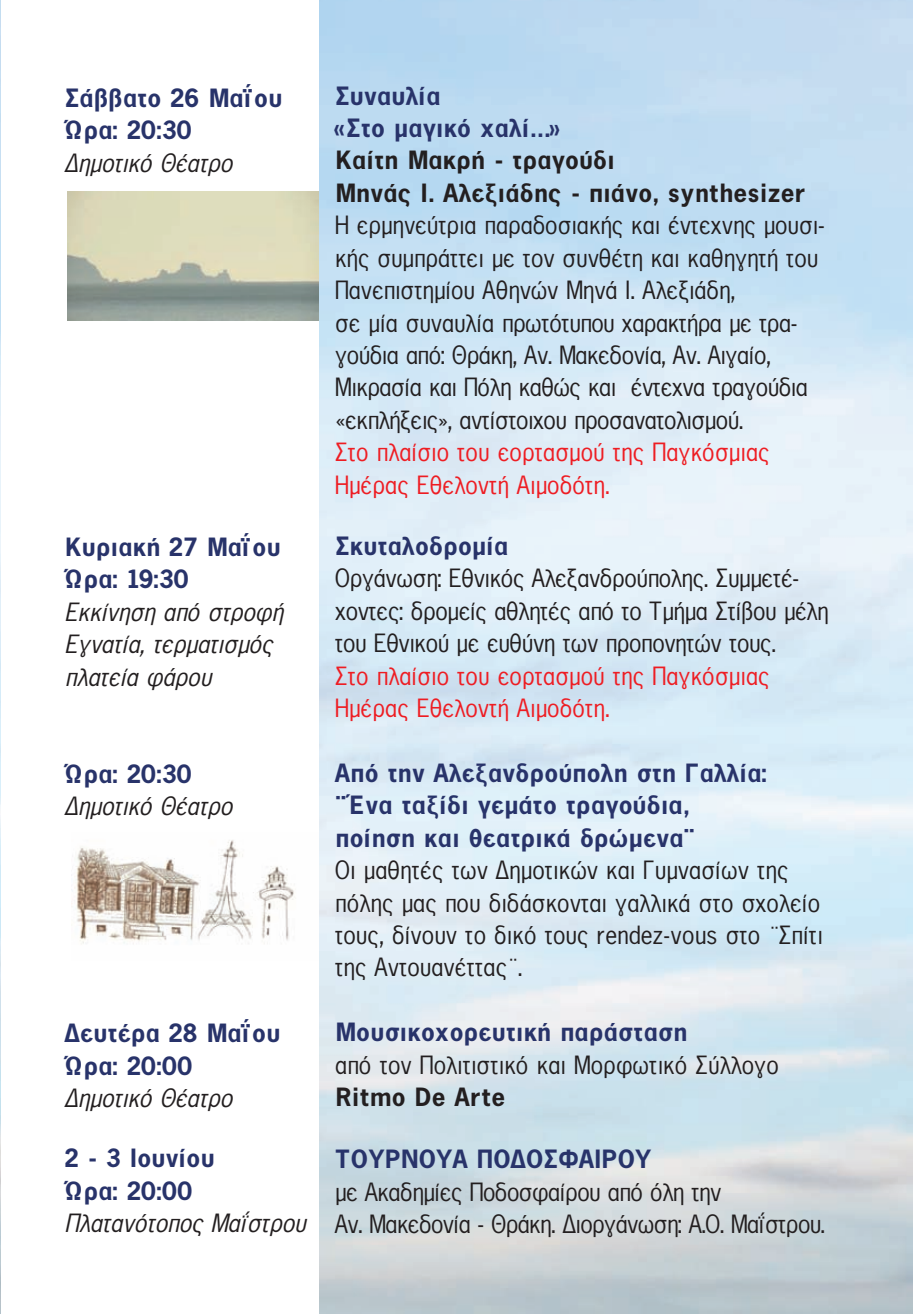
<style>
.page{position:relative;width:913px;height:1314px;background:#fff}
.page>*{position:absolute;margin:0;border:0;box-sizing:border-box;transform-origin:0 0}
.t1{font:27px/32.4px "UB News Letter";letter-spacing:-.015em;color:#231f20}
.t2{font:27px/32.4px "UB News Letter Bold";color:#28336a}
.t3{font:27px/32.4px "UB News Letter";color:#ee1d23}
.t4{font:27px/32.4px "UB News Letter Italic";color:#231f20}
.t5{font:27px/32.4px "UB News Letter Bold";color:#231f20}
</style>
<div class="page">
<img style="left:0;top:0;width:1px;height:1314px">
<img style="left:72px;top:840px;width:223px;height:104px">
<div style="left:66px;top:188px;width:255px;height:132px;background:linear-gradient(to right,#fff,#fff)"></div>
<img style="left:67px;top:192px;width:252px;height:128px">
<p class="t2" style="left:64px;top:82px;width:219px">Σάββατο 26 Μαΐου<br>Ώρα: 20:30</p>
<p class="t4" style="left:64px;top:147px;width:169px">Δημοτικό Θέατρο</p>
<p class="t2" style="left:64px;top:530px;width:217px">Κυριακή 27 Μαΐου<br>Ώρα: 19:30</p>
<p class="t4" style="left:64px;top:596px;width:219px">Εκκίνηση από στροφή<br>Εγνατία, τερματισμός πλατεία φάρου</p>
<p class="t2" style="left:64px;top:757px;width:129px">Ώρα: 20:30</p>
<p class="t4" style="left:64px;top:791px;width:169px">Δημοτικό Θέατρο</p>
<p class="t2" style="left:64px;top:1017px;width:217px">Δευτέρα 28 Μαΐου<br>Ώρα: 20:00</p>
<p class="t4" style="left:64px;top:1082px;width:169px">Δημοτικό Θέατρο</p>
<p class="t2" style="left:64px;top:1142px;width:151px">2 - 3 Ιουνίου<br>Ώρα: 20:00</p>
<p class="t4" style="left:64px;top:1208px;width:242px">Πλατανότοπος Μαΐστρου</p>
<p class="t2" style="left:334px;top:79px;width:228px">Συναυλία<br>«Στο μαγικό χαλί...»</p>
<p class="t5" style="left:334px;top:144px;width:472px">Καίτη Μακρή - τραγούδι<br>Μηνάς Ι. Αλεξιάδης - πιάνο, synthesizer</p>
<p class="t1" style="left:334px;top:210px;width:491px">Η ερμηνεύτρια παραδoσιακής και έντεχνης μουσι&shy;κής συμπράττει με τον συνθέτη και καθηγητή του Πανεπιστημίου Αθηνών Μηνά Ι. Αλεξιάδη,<br>σε μία συναυλία πρωτότυπου χαρακτήρα με τρα&shy;γούδια από: Θράκη, Αν. Μακεδονία, Αν. Αιγαίο, Μικρασία και Πόλη καθώς και έντεχνα τραγούδια «εκπλήξεις», αντίστοιχου προσανατολισμού.</p>
<p class="t3" style="left:334px;top:437px;width:436px">Στο πλαίσιο του εορτασμού της Παγκόσμιας<br>Ημέρας Εθελοντή Αιμοδότη.</p>
<p class="t2" style="left:334px;top:529px;width:175px">Σκυταλοδρομία</p>
<p class="t1" style="left:334px;top:563px;width:495px">Οργάνωση: Εθνικός Αλεξανδρούπολης. Συμμετέ&shy;χοντες: δρομείς αθλητές από το Τμήμα Στίβου μέλη του Εθνικού με ευθύνη των προπονητών τους.</p>
<p class="t3" style="left:334px;top:660px;width:436px">Στο πλαίσιο του εορτασμού της Παγκόσμιας<br>Ημέρας Εθελοντή Αιμοδότη.</p>
<p class="t2" style="left:334px;top:756px;width:433px">Από την Αλεξανδρούπολη στη Γαλλία: ¨Ένα ταξίδι γεμάτο τραγούδια, ποίηση και θεατρικά δρώμενα¨</p>
<p class="t1" style="left:334px;top:855px;width:489px">Οι μαθητές των Δημοτικών και Γυμνασίων της πόλης μας που διδάσκονται γαλλικά στο σχολείο τους, δίνουν το δικό τους rendez-vous στο ¨Σπίτι της Αντουανέττας¨.</p>
<p class="t2" style="left:334px;top:1016px;width:353px">Μουσικοχορευτική παράσταση</p>
<p class="t1" style="left:334px;top:1049px;width:445px">από τον Πολιτιστικό και Μορφωτικό Σύλλογο</p>
<p class="t5" style="left:334px;top:1081px;width:172px">Ritmo De Arte</p>
<p class="t2" style="left:334px;top:1143px;width:318px">ΤΟΥΡΝΟΥΑ ΠΟΔΟΣΦΑΙΡΟΥ</p>
<p class="t1" style="left:334px;top:1176px;width:491px">με Ακαδημίες Ποδοσφαίρου από όλη την<br>Αν. Μακεδονία - Θράκη. Διοργάνωση: Α.Ο. Μαΐστρου.</p>
</div>
